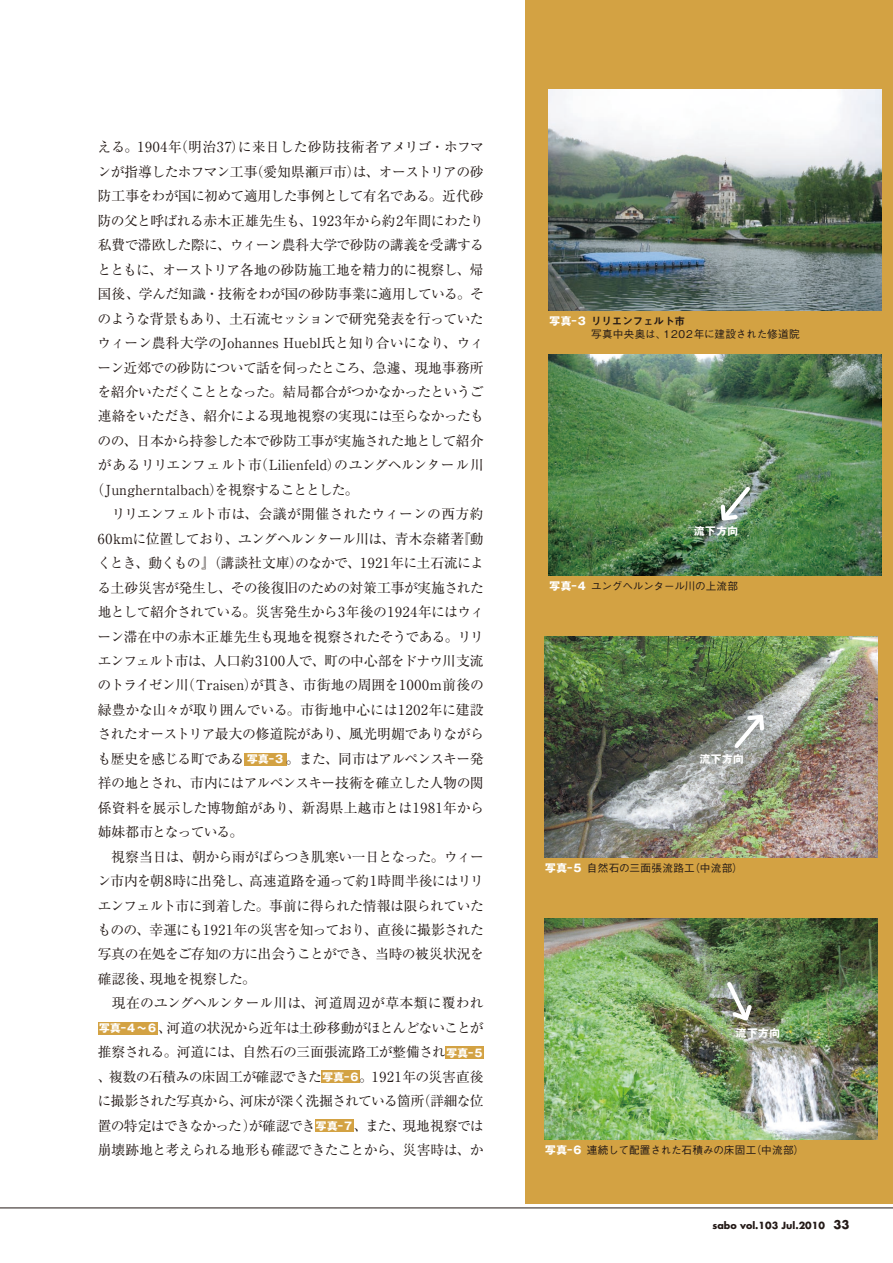
<style>
.page{position:relative;width:893px;height:1263px;background:#fff}
.page>*{position:absolute;margin:0;border:0;box-sizing:border-box;transform-origin:0 0}
.t1{font:13.8px "Ryumin Pro";letter-spacing:-.04em;color:#231916}
.t2{font:13.8px "Ryumin Pro";letter-spacing:.01em;color:#231916}
.t3{font:13.8px "Ryumin Pro";color:#231916}
.t4{font:13.8px "Ryumin Pro";letter-spacing:.015em;color:#231916}
.t5{font:13.8px "Ryumin Pro";letter-spacing:.005em;color:#231916}
.t6{font:13.8px "Ryumin Pro";letter-spacing:.025em;color:#231916}
.t7{font:13.8px "Ryumin Pro";letter-spacing:-.015em;color:#231916}
.t8{font:13.8px "Ryumin Pro";letter-spacing:-.065em;color:#231916}
.t9{font:500 10.65px "Gothic BBB Pro";letter-spacing:-.02em;color:#231916}
.t10{font:500 10.65px "Gothic BBB Pro";letter-spacing:.03em;color:#231916}
.t11{font:10.65px "Midashi Go Pro MB31";letter-spacing:-.02em;color:#231916}
.t12{font:700 10.65px "Gothic MB101 Pro";letter-spacing:.05em;color:#fff}
.t13{font:700 9.6px "Futura";color:#231916}
.s1{font-family:"Gothic MB101 Pro";font-weight:700;font-size:10.65px;color:#fff}
.s2{font-family:"Gothic MB101 Pro";font-weight:700;color:#fff}
.s3{font-size:11.7px}
</style>
<div class="page">
<div style="left:525px;top:0;width:368px;height:1203px;background:#d3a243"></div>
<div style="left:244px;top:753px;width:42px;height:12px;background:#d3a243"></div>
<div style="left:98px;top:1022px;width:59px;height:12px;background:#d3a243"></div>
<div style="left:445px;top:1046px;width:39px;height:13px;background:#d3a243"></div>
<div style="left:321px;top:1070px;width:39px;height:13px;background:#d3a243"></div>
<div style="left:315px;top:1119px;width:38px;height:13px;background:#d3a243"></div>
<img style="left:544px;top:918px;width:333px;height:222px">
<svg style="left:724px;top:978px;width:31px;height:46px"></svg>
<img style="left:549px;top:354px;width:332px;height:221px">
<svg style="left:718px;top:483px;width:36px;height:40px"></svg>
<img style="left:544px;top:636px;width:333px;height:221px">
<svg style="left:731px;top:712px;width:35px;height:40px"></svg>
<img style="left:549px;top:89px;width:332px;height:221px">
<hr style="left:0;top:1208px;width:893px;height:1px;background:#231916">
<p class="t6" style="left:98px;top:136px;width:388px">える。1904年（明治37）に来日した砂防技術者アメリゴ・ホフマ</p>
<p class="t1" style="left:98px;top:161px;width:388px">ンが指導したホフマン工事（愛知県瀬戸市）は、オーストリアの砂</p>
<p class="t1" style="left:98px;top:185px;width:388px">防工事をわが国に初めて適用した事例として有名である。近代砂</p>
<p class="t1" style="left:98px;top:210px;width:388px">防の父と呼ばれる赤木正雄先生も、1923年から約2年間にわたり</p>
<p class="t1" style="left:98px;top:234px;width:388px">私費で滞欧した際に、ウィーン農科大学で砂防の講義を受講する</p>
<p class="t1" style="left:97px;top:259px;width:388px">とともに、オーストリア各地の砂防施工地を精力的に視察し、帰</p>
<p class="t1" style="left:98px;top:283px;width:388px">国後、学んだ知識・技術をわが国の砂防事業に適用している。そ</p>
<p class="t1" style="left:98px;top:308px;width:388px">のような背景もあり、土石流セッションで研究発表を行っていた</p>
<p class="t3" style="left:98px;top:332px;width:388px">ウィーン農科大学のJohannes Huebl氏と知り合いになり、ウィ</p>
<p class="t1" style="left:98px;top:357px;width:388px">ーン近郊での砂防について話を伺ったところ、急遽、現地事務所</p>
<p class="t1" style="left:98px;top:381px;width:388px">を紹介いただくこととなった。結局都合がつかなかったというご</p>
<p class="t1" style="left:98px;top:405px;width:388px">連絡をいただき、紹介による現地視察の実現には至らなかったも</p>
<p class="t1" style="left:98px;top:430px;width:387px">のの、日本から持参した本で砂防工事が実施された地として紹介</p>
<p class="t2" style="left:98px;top:454px;width:388px">があるリリエンフェルト市（Lilienfeld）のユングヘルンタール川</p>
<p class="t3" style="left:91px;top:479px;width:269px">（Jungherntalbach）を視察することとした。</p>
<p class="t2" style="left:98px;top:503px;width:387px">　リリエンフェルト市は、会議が開催されたウィーンの西方約</p>
<p class="t1" style="left:98px;top:528px;width:387px">60kmに位置しており、ユングヘルンタール川は、青木奈緒著『動</p>
<p class="t1" style="left:97px;top:552px;width:388px">くとき、動くもの』（講談社文庫）のなかで、1921年に土石流によ</p>
<p class="t1" style="left:98px;top:577px;width:388px">る土砂災害が発生し、その後復旧のための対策工事が実施された</p>
<p class="t1" style="left:98px;top:601px;width:388px">地として紹介されている。災害発生から3年後の1924年にはウィ</p>
<p class="t1" style="left:98px;top:625px;width:388px">ーン滞在中の赤木正雄先生も現地を視察されたそうである。リリ</p>
<p class="t1" style="left:98px;top:650px;width:388px">エンフェルト市は、人口約3100人で、町の中心部をドナウ川支流</p>
<p class="t5" style="left:98px;top:674px;width:388px">のトライゼン川（Traisen）が貫き、市街地の周囲を1000m前後の</p>
<p class="t7" style="left:98px;top:699px;width:387px">緑豊かな山々が取り囲んでいる。市街地中心には1202年に建設</p>
<p class="t1" style="left:98px;top:723px;width:388px">されたオーストリア最大の修道院があり、風光明媚でありながら</p>
<p class="t1" style="left:97px;top:748px;width:388px">も歴史を感じる町である<span class="s1">写真-3</span> 。また、同市はアルペンスキー発</p>
<p class="t1" style="left:98px;top:772px;width:387px">祥の地とされ、市内にはアルペンスキー技術を確立した人物の関</p>
<p class="t4" style="left:98px;top:797px;width:388px">係資料を展示した博物館があり、新潟県上越市とは1981年から</p>
<p class="t8" style="left:98px;top:821px;width:147px">姉妹都市となっている。</p>
<p class="t1" style="left:98px;top:845px;width:387px">　視察当日は、朝から雨がぱらつき肌寒い一日となった。ウィー</p>
<p class="t1" style="left:98px;top:870px;width:388px">ン市内を朝8時に出発し、高速道路を通って約1時間半後にはリリ</p>
<p class="t1" style="left:98px;top:894px;width:388px">エンフェルト市に到着した。事前に得られた情報は限られていた</p>
<p class="t1" style="left:97px;top:919px;width:388px">ものの、幸運にも1921年の災害を知っており、直後に撮影された</p>
<p class="t1" style="left:98px;top:943px;width:388px">写真の在処をご存知の方に出会うことができ、当時の被災状況を</p>
<p class="t1" style="left:98px;top:968px;width:160px">確認後、現地を視察した。</p>
<p class="t4" style="left:98px;top:992px;width:387px">　現在のユングヘルンタール川は、河道周辺が草本類に覆われ</p>
<p class="t1" style="left:99px;top:1017px;width:386px"><span class="s1">写真-4〜6</span> 、河道の状況から近年は土砂移動がほとんどないことが</p>
<p class="t1" style="left:98px;top:1041px;width:386px">推察される。河道には、自然石の三面張流路工が整備され<span class="s1">写真-5</span></p>
<p class="t1" style="left:98px;top:1066px;width:387px">、複数の石積みの床固工が確認できた<span class="s1">写真-6</span>。1921年の災害直後</p>
<p class="t1" style="left:98px;top:1090px;width:388px">に撮影された写真から、河床が深く洗掘されている箇所（詳細な位</p>
<p class="t1" style="left:98px;top:1114px;width:388px">置の特定はできなかった）が確認でき<span class="s1">写真-7</span> 、また、現地視察では</p>
<p class="t1" style="left:98px;top:1139px;width:387px">崩壊跡地と考えられる地形も確認できたことから、災害時は、か</p>
<p class="t9" style="left:545px;top:1142px;width:260px"><span class="s2">写真-6</span> 連続して配置された石積みの床固工（中流部）</p>
<p class="t11" style="left:550px;top:313px;width:137px"><span class="s2">写真-3</span> リリエンフェルト市</p>
<p class="t10" style="left:591px;top:325px;width:210px">写真中央奥は、1202年に建設された修道院</p>
<p class="t12" style="left:694px;top:522px;width:46px">流下方向</p>
<p class="t9" style="left:550px;top:578px;width:190px"><span class="s2">写真-4</span> ユングヘルンタール川の上流部</p>
<p class="t12" style="left:700px;top:750px;width:46px">流下方向</p>
<p class="t10" style="left:545px;top:860px;width:199px"><span class="s2">写真-5</span> 自然石の三面張流路工（中流部）</p>
<p class="t12" style="left:736px;top:1024px;width:46px">流下方向</p>
<p class="t13" style="left:712px;top:1218px;width:138px">sabo vol.103 Jul.2010 <span class="s3">33</span></p>
</div>
